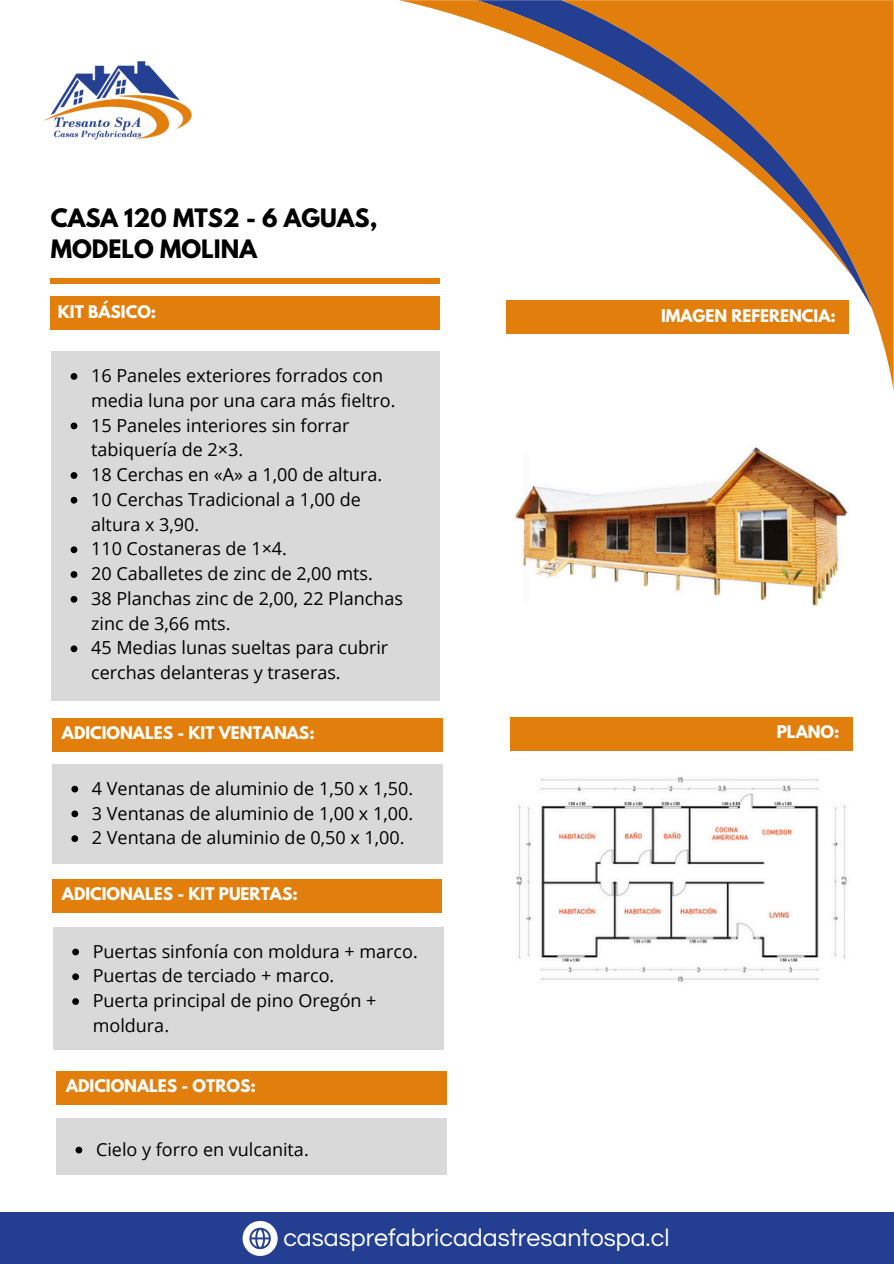
<style>
.page{position:relative;width:894px;height:1264px;background:#fff}
.page>*{position:absolute;margin:0;border:0;box-sizing:border-box;transform-origin:0 0}
.t1{font:25.05px "Questrial";color:#fff}
.t2{font:700 22.5px/31.5px "League Spartan";color:#000}
.t3{font:18px/24.8px "Open Sans";color:#000}
.t4{font:700 15.45px "League Spartan";color:#fff}
</style>
<div class="page">
<div style="left:0;top:1212px;width:893px;height:51px;background:#243f92"></div>
<svg style="left:242px;top:1221px;width:35px;height:34px"></svg>
<div style="left:51px;top:278px;width:389px;height:6px;background:#e27e0b"></div>
<div style="left:51px;top:296px;width:389px;height:34px;background:#e27e0b"></div>
<svg style="left:848px;top:0;width:44px;height:381px;fill:#e27e0b"></svg>
<svg style="left:848px;top:0;width:23px;height:308px;background:#e08721"></svg>
<svg style="left:399px;top:0;width:455px;height:279px"></svg>
<img style="left:43px;top:61px;width:149px;height:79px">
<div style="left:52px;top:351px;width:388px;height:350px;background:#d9d9d9"></div>
<div style="left:52px;top:718px;width:390px;height:33px;background:#e27e0b"></div>
<div style="left:52px;top:879px;width:389px;height:34px;background:#e27e0b"></div>
<div style="left:56px;top:1070px;width:390px;height:34px;background:#e27e0b"></div>
<div style="left:510px;top:717px;width:342px;height:33px;background:#e27e0b"></div>
<svg style="left:71px;top:373px;width:6px;height:7px"></svg>
<svg style="left:71px;top:422px;width:6px;height:7px"></svg>
<svg style="left:71px;top:472px;width:6px;height:7px"></svg>
<svg style="left:71px;top:497px;width:6px;height:6px"></svg>
<svg style="left:71px;top:546px;width:6px;height:7px"></svg>
<svg style="left:71px;top:571px;width:6px;height:7px"></svg>
<svg style="left:71px;top:596px;width:6px;height:6px"></svg>
<svg style="left:71px;top:645px;width:6px;height:7px"></svg>
<div style="left:506px;top:300px;width:342px;height:34px;background:#e27e0b"></div>
<div style="left:52px;top:763px;width:390px;height:100px;background:#d9d9d9"></div>
<div style="left:53px;top:926px;width:390px;height:123px;background:#d9d9d9"></div>
<div style="left:56px;top:1118px;width:390px;height:56px;background:#d9d9d9"></div>
<svg style="left:71px;top:785px;width:7px;height:7px"></svg>
<svg style="left:71px;top:810px;width:7px;height:7px"></svg>
<svg style="left:71px;top:835px;width:7px;height:7px"></svg>
<svg style="left:72px;top:948px;width:7px;height:7px"></svg>
<svg style="left:72px;top:973px;width:7px;height:7px"></svg>
<svg style="left:72px;top:998px;width:7px;height:6px"></svg>
<svg style="left:75px;top:1146px;width:7px;height:7px"></svg>
<img style="left:515px;top:447px;width:333px;height:159px">
<img style="left:516px;top:776px;width:331px;height:206px">
<p class="t2" style="left:51px;top:204px;width:328px">CASA 120 MTS2 - 6 AGUAS,<br>MODELO MOLINA</p>
<h2 class="t4" style="left:58px;top:304px;width:100px">KIT BÁSICO:</h2>
<p class="t3" style="left:91px;top:363px;width:306px">16 Paneles exteriores forrados con media luna por una cara más fieltro.</p>
<p class="t3" style="left:91px;top:412px;width:260px">15 Paneles interiores sin forrar tabiquería de 2×3.</p>
<p class="t3" style="left:91px;top:462px;width:293px">18 Cerchas en «A» a 1,00 de altura.</p>
<p class="t3" style="left:91px;top:486px;width:271px">10 Cerchas Tradicional a 1,00 de altura x 3,90.</p>
<p class="t3" style="left:91px;top:536px;width:197px">110 Costaneras de 1×4.</p>
<p class="t3" style="left:91px;top:561px;width:283px">20 Caballetes de zinc de 2,00 mts.</p>
<p class="t3" style="left:91px;top:585px;width:313px">38 Planchas zinc de 2,00, 22 Planchas zinc de 3,66 mts.</p>
<p class="t3" style="left:91px;top:635px;width:298px">45 Medias lunas sueltas para cubrir cerchas delanteras y traseras.</p>
<p class="t4" style="left:62px;top:724px;width:254px">ADICIONALES - KIT VENTANAS:</p>
<p class="t3" style="left:92px;top:775px;width:322px">4 Ventanas de aluminio de 1,50 x 1,50.</p>
<p class="t3" style="left:92px;top:800px;width:322px">3 Ventanas de aluminio de 1,00 x 1,00.</p>
<p class="t3" style="left:92px;top:824px;width:314px">2 Ventana de aluminio de 0,50 x 1,00.</p>
<p class="t4" style="left:62px;top:886px;width:237px">ADICIONALES - KIT PUERTAS:</p>
<p class="t3" style="left:93px;top:938px;width:326px">Puertas sinfonía con moldura + marco.</p>
<p class="t3" style="left:93px;top:963px;width:243px">Puertas de terciado + marco.</p>
<p class="t3" style="left:93px;top:987px;width:285px">Puerta principal de pino Oregón + moldura.</p>
<p class="t4" style="left:66px;top:1077px;width:191px">ADICIONALES - OTROS:</p>
<p class="t3" style="left:96px;top:1136px;width:214px">Cielo y forro en vulcanita.</p>
<p class="t4" style="left:660px;top:308px;width:176px">IMAGEN REFERENCIA:</p>
<p class="t4" style="left:776px;top:724px;width:64px">PLANO:</p>
<p class="t1" style="left:283px;top:1225px;width:387px">casasprefabricadastresantospa.cl</p>
</div>
